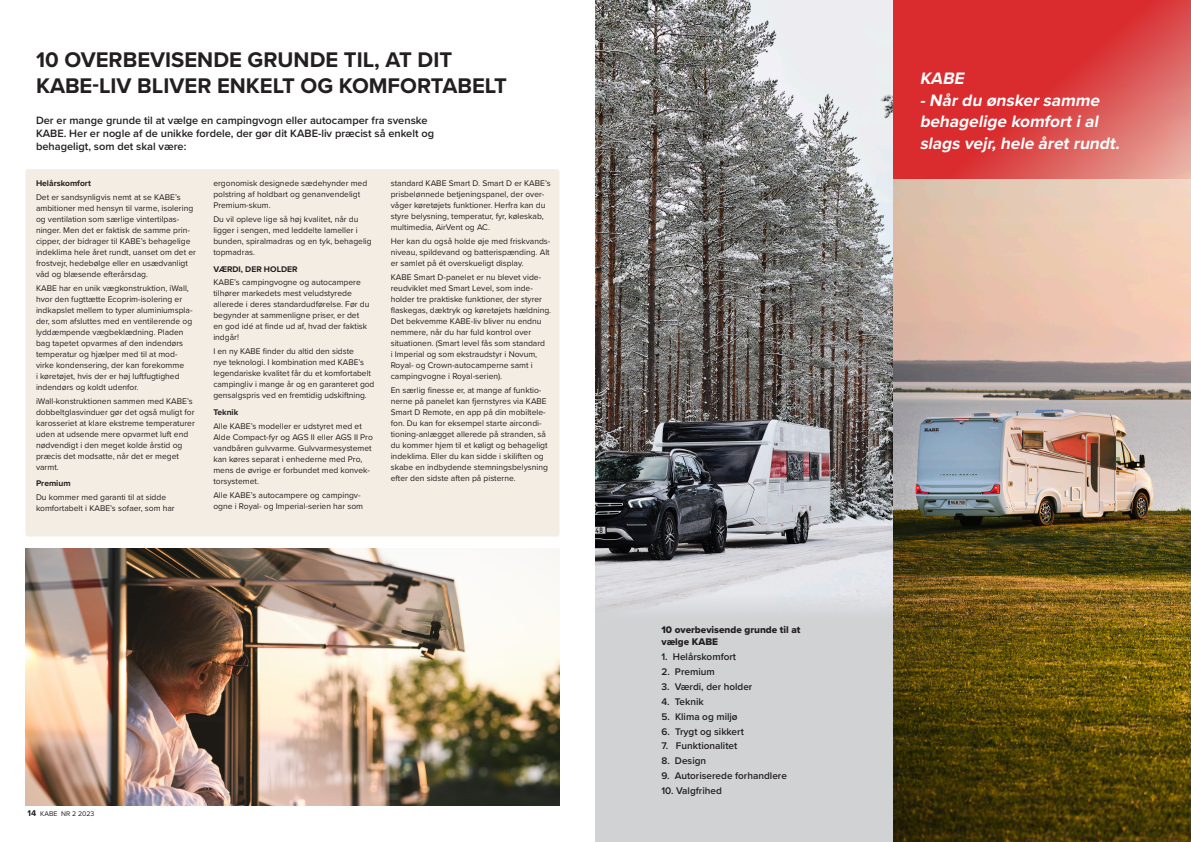
<style>
.page{position:relative;width:1191px;height:842px;background:#fff}
.page>*{position:absolute;margin:0;border:0;box-sizing:border-box;transform-origin:0 0}
.t1{font:700 22px/26.4px "Proxima Nova";color:#231f20}
.t2{font:italic 700 17.2px/21.5px "Proxima Nova";color:#fff}
.t3{font:600 11px/13.2px "Proxima Nova";color:#231f20}
.t4{font:600 10px "Proxima Nova";color:#231f20}
.t5{font:10px/12px "Proxima Nova Extrabld";color:#231f20}
.t6{font:8.5px/11px "Proxima Nova";color:#231f20}
.t7{font:700 8.5px "Proxima Nova";color:#231f20}
.t8{font:7px "Proxima Nova";color:#231f20}
.s1{font-weight:700;font-size:8.6px}
</style>
<div class="page">
<img style="left:595px;top:0;width:596px;height:842px">
<div style="left:595px;top:594px;width:298px;height:248px;background:#d1d2d4"></div>
<svg style="left:893px;top:0;width:298px;height:179px;fill:#da2b2e"></svg>
<div style="left:26px;top:169px;width:533px;height:367px;background:#f3ede3;border-radius:3px"></div>
<img style="left:26px;top:548px;width:533px;height:258px">
<p class="t1" style="left:36px;top:46px;width:472px">10 OVERBEVISENDE GRUNDE TIL, AT DIT<br>KABE-LIV BLIVER ENKELT OG KOMFORTABELT</p>
<p class="t3" style="left:36px;top:113px;width:399px">Der er mange grunde til at vælge en campingvogn eller autocamper fra svenske<br>KABE. Her er nogle af de unikke fordele, der gør dit KABE-liv præcist så enkelt og behageligt, som det skal være:</p>
<p class="t6" style="left:391px;top:177px;width:161px">standard KABE Smart D. Smart D er KABE’s prisbelønnede betjeningspanel, der over&shy;våger køretøjets funktioner. Herfra kan du styre belysning, temperatur, fyr, køleskab, multimedia, AirVent og AC.</p>
<p class="t6" style="left:391px;top:235px;width:161px;text-align:justify">Her kan du også holde øje med friskvands&shy;niveau, spildevand og batterispænding. Alt er samlet på ét overskueligt display.</p>
<p class="t6" style="left:391px;top:271px;width:162px">KABE Smart D-panelet er nu blevet vide&shy;reudviklet med Smart Level, som inde&shy;holder tre praktiske funktioner, der styrer flaskegas, dæktryk og køretøjets hældning.<br>Det bekvemme KABE-liv bliver nu endnu nemmere, når du har fuld kontrol over situationen. (Smart level fås som standard<br>i Imperial og som ekstraudstyr i Novum, Royal- og Crown-autocamperne samt i campingvogne i Royal-serien).</p>
<p class="t6" style="left:391px;top:384px;width:159px">En særlig finesse er, at mange af funktio&shy;nerne på panelet kan fjernstyres via KABE Smart D Remote, en app på din mobiltele&shy;fon. Du kan for eksempel starte aircondi&shy;tioning-anlægget allerede på stranden, så du kommer hjem til et køligt og behageligt indeklima. Eller du kan sidde i skiliften og skabe en indbydende stemningsbelysning efter den sidste aften på pisterne.</p>
<p class="t7" style="left:36px;top:177px;width:56px">Helårskomfort</p>
<p class="t6" style="left:36px;top:191px;width:161px">Det er sandsynligvis nemt at se KABE’s ambitioner med hensyn til varme, isolering og ventilation som særlige vintertilpas&shy;ninger. Men det er faktisk de samme prin&shy;cipper, der bidrager til KABE’s behagelige indeklima hele året rundt, uanset om det er frostvejr, hedebølge eller en usædvanligt våd og blæsende efterårsdag.</p>
<p class="t6" style="left:36px;top:282px;width:158px">KABE har en unik vægkonstruktion, iWall, hvor den fugttætte Ecoprim-isolering er indkapslet mellem to typer aluminiumspla&shy;der, som afsluttes med en ventilerende og lyddæmpende vægbeklædning. Pladen bag tapetet opvarmes af den indendørs temperatur og hjælper med til at mod&shy;virke kondensering, der kan forekomme<br>i køretøjet, hvis der er høj luftfugtighed indendørs og koldt udenfor.</p>
<p class="t6" style="left:36px;top:395px;width:160px">iWall-konstruktionen sammen med KABE’s dobbeltglasvinduer gør det også muligt for karosseriet at klare ekstreme temperaturer uden at udsende mere opvarmet luft end nødvendigt i den meget kolde årstid og præcis det modsatte, når det er meget varmt.</p>
<p class="t7" style="left:36px;top:477px;width:36px">Premium</p>
<p class="t6" style="left:36px;top:491px;width:140px">Du kommer med garanti til at sidde komfortabelt i KABE’s sofaer, som har</p>
<p class="t6" style="left:213px;top:177px;width:155px">ergonomisk designede sædehynder med polstring af holdbart og genanvendeligt<br>Premium-skum.</p>
<p class="t6" style="left:213px;top:213px;width:160px">Du vil opleve lige så høj kvalitet, når du ligger i sengen, med leddelte lameller i bunden, spiralmadras og en tyk, behagelig topmadras.</p>
<p class="t7" style="left:213px;top:262px;width:86px">VÆRDI, DER HOLDER</p>
<p class="t6" style="left:213px;top:277px;width:158px">KABE’s campingvogne og autocampere tilhører markedets mest veludstyrede allerede i deres standardudførelse. Før du begynder at sammenligne priser, er det en god idé at finde ud af, hvad der faktisk indgår!</p>
<p class="t6" style="left:213px;top:345px;width:163px">I en ny KABE finder du altid den sidste<br>nye teknologi. I kombination med KABE’s legendariske kvalitet får du et komfortabelt campingliv i mange år og en garanteret god gensalgspris ved en fremtidig udskiftning.</p>
<p class="t7" style="left:213px;top:406px;width:26px">Teknik</p>
<p class="t6" style="left:213px;top:420px;width:161px">Alle KABE’s modeller er udstyret med et Alde Compact-fyr og AGS II eller AGS II Pro vandbåren gulvvarme. Gulvvarmesystemet kan køres separat i enhederne med Pro, mens de øvrige er forbundet med konvek&shy;torsystemet.</p>
<p class="t6" style="left:213px;top:489px;width:151px">Alle KABE’s autocampere og campingv&shy;ogne i Royal- og Imperial-serien har som</p>
<p class="t8" style="left:28px;top:808px;width:68px"><span class="s1">14</span> KABE NR 2 2023</p>
<p class="t5" style="left:661px;top:624px;width:141px">10 overbevisende grunde til at vælge KABE</p>
<p class="t4" style="left:661px;top:649px;width:76px">1. Helårskomfort</p>
<p class="t4" style="left:661px;top:664px;width:55px">2. Premium</p>
<p class="t4" style="left:661px;top:679px;width:92px">3. Værdi, der holder</p>
<p class="t4" style="left:661px;top:694px;width:44px">4. Teknik</p>
<p class="t4" style="left:661px;top:709px;width:78px">5. Klima og miljø</p>
<p class="t4" style="left:661px;top:724px;width:84px">6. Trygt og sikkert</p>
<p class="t4" style="left:661px;top:738px;width:77px">7. Funktionalitet</p>
<p class="t4" style="left:661px;top:753px;width:46px">8. Design</p>
<p class="t4" style="left:661px;top:768px;width:127px">9. Autoriserede forhandlere</p>
<p class="t4" style="left:661px;top:783px;width:62px">10. Valgfrihed</p>
<p class="t2" style="left:919px;top:67px;width:206px">KABE<br>-Nårdu ønskersamme behagelige komfortial slags vejr,hele åretrundt.</p>
</div>
